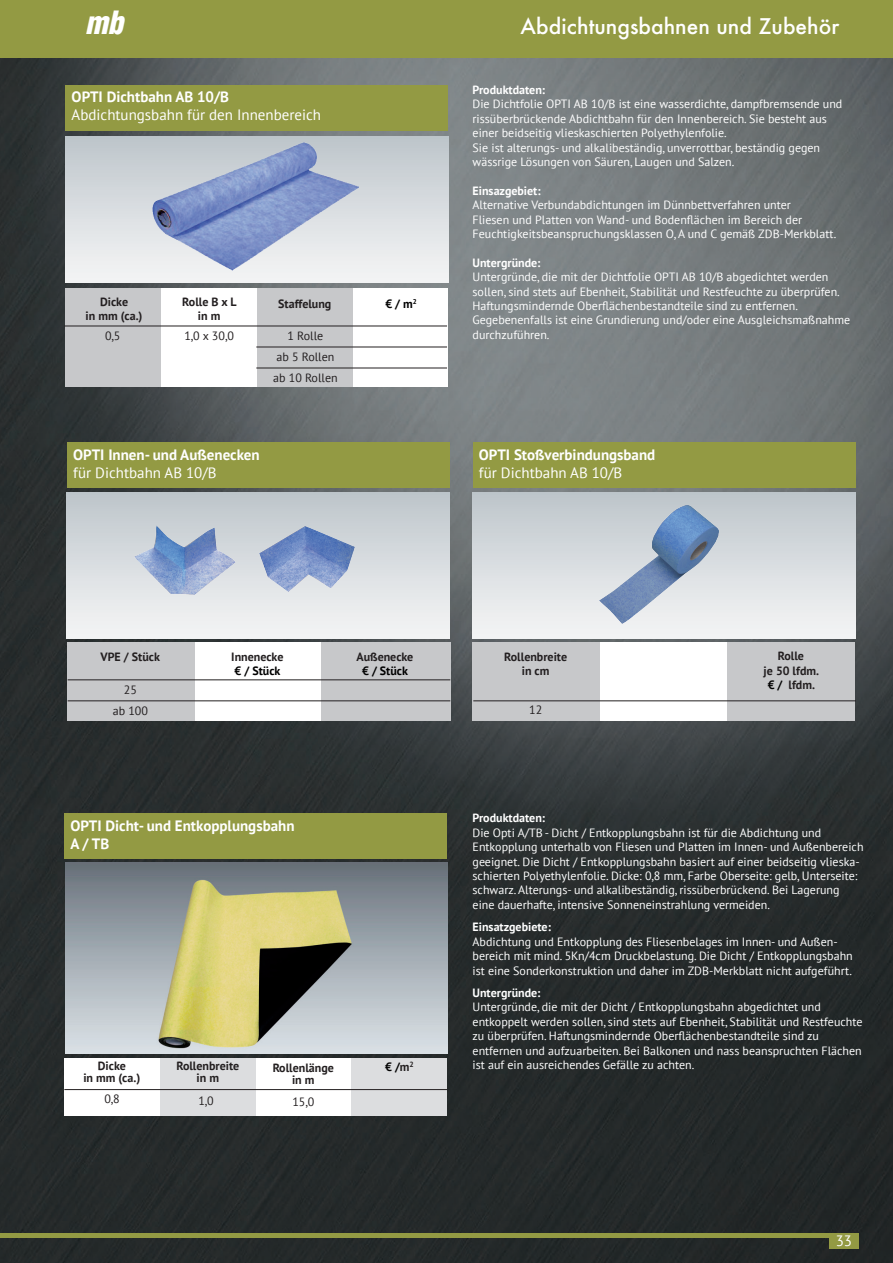
<style>
.page{position:relative;width:893px;height:1263px;background:#fff}
.page>*{position:absolute;margin:0;border:0;box-sizing:border-box;transform-origin:0 0}
.t1{font:italic 900 condensed 31.35px "Helvetica";color:#fff}
.t2{font:500 21px "Futura";color:#fff}
.t3{font:700 15px/18px "PT Sans";color:#fff}
.t4{font:15px "PT Sans";color:#fff}
.t5{font:12px/14.4px "PT Sans";color:#fff}
.t6{font:700 12px/14.4px "PT Sans";color:#231f20;text-align:center}
.t7{font:700 12px "PT Sans";color:#fff}
.t8{font:12px/21px "PT Sans";color:#231f20;text-align:center}
.t9{font:700 12px "PT Sans";color:#000}
.s1{color:#231f20}
.s2{color:#000}
</style>
<div class="page">
<img style="left:0;top:57px;width:893px;height:1206px">
<div style="left:0;top:0;width:893px;height:57px;background:#939a43"></div>
<div style="left:829px;top:1233px;width:29px;height:15px;background:#939a43"></div>
<div style="left:0;top:1233px;width:833px;height:5px;background:#939a43"></div>
<div style="left:66px;top:136px;width:382px;height:146px;background:linear-gradient(to bottom,#bdc5cb,#f5f5f6)"></div>
<div style="left:66px;top:85px;width:382px;height:46px;background:#939a43"></div>
<div style="left:353px;top:288px;width:95px;height:99px;background:#fff"></div>
<div style="left:66px;top:288px;width:95px;height:99px;background:#c7c8ca"></div>
<div style="left:161px;top:288px;width:96px;height:99px;background:#fff"></div>
<div style="left:257px;top:288px;width:96px;height:99px;background:#c7c8ca"></div>
<hr style="left:64px;top:326px;width:383px;height:1px;background:#231f20">
<hr style="left:256px;top:347px;width:191px;height:1px;background:#231f20">
<hr style="left:256px;top:368px;width:191px;height:1px;background:#231f20">
<img style="left:152px;top:142px;width:207px;height:129px">
<div style="left:67px;top:493px;width:383px;height:146px;background:linear-gradient(to bottom,#bec6cb,#f5f5f6)"></div>
<div style="left:67px;top:442px;width:383px;height:46px;background:#939a43"></div>
<div style="left:195px;top:642px;width:127px;height:79px;background:#fff"></div>
<div style="left:67px;top:642px;width:127px;height:79px;background:#c7c8ca"></div>
<div style="left:321px;top:642px;width:129px;height:79px;background:#c7c8ca"></div>
<hr style="left:68px;top:679px;width:382px;height:1px;background:#231f20">
<hr style="left:68px;top:700px;width:382px;height:1px;background:#231f20">
<img style="left:135px;top:525px;width:219px;height:69px">
<div style="left:473px;top:493px;width:382px;height:146px;background:linear-gradient(to bottom,#bec6cb,#f5f5f6)"></div>
<div style="left:473px;top:442px;width:383px;height:46px;background:#939a43"></div>
<div style="left:600px;top:642px;width:128px;height:79px;background:#fff"></div>
<div style="left:473px;top:642px;width:127px;height:79px;background:#c7c8ca"></div>
<div style="left:727px;top:642px;width:128px;height:79px;background:#c7c8ca"></div>
<hr style="left:473px;top:700px;width:383px;height:1px;background:#231f20">
<img style="left:600px;top:505px;width:118px;height:119px">
<img style="left:65px;top:862px;width:382px;height:191px">
<div style="left:255px;top:1058px;width:96px;height:58px;background:#fff"></div>
<div style="left:64px;top:1058px;width:96px;height:58px;background:#fff"></div>
<div style="left:351px;top:1058px;width:96px;height:58px;background:#dcdddf"></div>
<div style="left:160px;top:1058px;width:96px;height:58px;background:#dcdddf"></div>
<hr style="left:64px;top:1089px;width:383px;height:1px;background:#231f20">
<div style="left:64px;top:813px;width:383px;height:46px;background:#939a43"></div>
<h1 class="t1" style="left:85px;top:3px;width:40px">mb</h1>
<h2 class="t2" style="left:520px;top:12px;width:320px">Abdichtungsbahnen und Zubehör</h2>
<p class="t3" style="left:72px;top:88px;width:159px">OPTI Dichtbahn AB 10/B</p>
<p class="t4" style="left:72px;top:105px;width:251px">Abdichtungsbahn für den Innenbereich</p>
<p class="t6" style="left:100px;top:294px;width:30px">Dicke</p>
<p class="t9" style="left:385px;top:296px;width:33px">€ / m<sup>2</sup></p>
<p class="t6" style="left:86px;top:309px;width:58px">in mm (ca.)</p>
<p class="t6" style="left:182px;top:294px;width:56px">Rolle B x L in m</p>
<p class="t6" style="left:278px;top:296px;width:55px">Staffelung</p>
<p class="t8" style="left:184px;top:325px;width:51px">1,0 x 30,0</p>
<p class="t8" style="left:273px;top:325px;width:66px">1 Rolle<br>ab 5 Rollen ab 10 Rollen</p>
<p class="t8" style="left:105px;top:325px;width:17px">0,5</p>
<p class="t3" style="left:73px;top:445px;width:188px">OPTI Innen- und Außenecken</p>
<p class="t4" style="left:73px;top:463px;width:145px">für Dichtbahn AB 10/B</p>
<p class="t7" style="left:473px;top:82px;width:74px">Produktdaten:</p>
<p class="t5" style="left:473px;top:97px;width:371px">Die Dichtfolie OPTI AB 10/B ist eine wasserdichte, dampfbremsende und rissüberbrückende Abdichtbahn für den Innenbereich. Sie besteht aus einer beidseitig vlieskaschierten Polyethylenfolie.<br>Sie ist alterungs- und alkalibeständig, unverrottbar, beständig gegen wässrige Lösungen von Säuren, Laugen und Salzen.</p>
<p class="t7" style="left:473px;top:183px;width:70px">Einsazgebiet:</p>
<p class="t5" style="left:473px;top:198px;width:365px">Alternative Verbundabdichtungen im Dünnbettverfahren unter<br>Fliesen und Platten von Wand- und Bodenflächen im Bereich der<br>Feuchtigkeitsbeanspruchungsklassen O, A und C gemäß ZDB-Merkblatt.</p>
<p class="t7" style="left:473px;top:255px;width:69px">Untergründe:</p>
<p class="t5" style="left:473px;top:270px;width:379px">Untergründe, die mit der Dichtfolie OPTI AB 10/B abgedichtet werden sollen, sind stets auf Ebenheit, Stabilität und Restfeuchte zu überprüfen.<br>Haftungsmindernde Oberflächenbestandteile sind zu entfernen.<br>Gegebenenfalls ist eine Grundierung und/oder eine Ausgleichsmaßnahme durchzuführen.</p>
<p class="t3" style="left:479px;top:445px;width:178px">OPTI Stoßverbindungsband</p>
<p class="t4" style="left:479px;top:463px;width:145px">für Dichtbahn AB 10/B</p>
<p class="t6" style="left:100px;top:649px;width:61px">VPE / Stück</p>
<p class="t6" style="left:231px;top:649px;width:54px">Innenecke</p>
<p class="t9" style="left:235px;top:663px;width:47px">€ / Stück</p>
<p class="t8" style="left:113px;top:679px;width:37px">25<br>ab 100</p>
<p class="t3" style="left:70px;top:816px;width:226px">OPTI Dicht- und Entkopplungsbahn<br>A / TB</p>
<p class="t6" style="left:356px;top:649px;width:58px">Außenecke</p>
<p class="t9" style="left:362px;top:663px;width:47px">€ / Stück</p>
<p class="t6" style="left:83px;top:1060px;width:58px;line-height:12px">Dicke<br>in mm (ca.)</p>
<p class="t6" style="left:176px;top:1058px;width:64px">Rollenbreite</p>
<p class="t9" style="left:385px;top:1059px;width:30px">€ /<span class="s1">m</span><sup>2</sup></p>
<p class="t6" style="left:273px;top:1061px;width:63px;line-height:12px">Rollenlänge in m</p>
<p class="t6" style="left:197px;top:1070px;width:24px">in m</p>
<p class="t8" style="left:198px;top:1090px;width:17px">1,0</p>
<p class="t8" style="left:292px;top:1090px;width:23px">15,0</p>
<p class="t8" style="left:104px;top:1088px;width:17px">0,8</p>
<p class="t6" style="left:504px;top:649px;width:64px">Rollenbreite in cm</p>
<p class="t8" style="left:529px;top:699px;width:15px">12</p>
<p class="t6" style="left:764px;top:649px;width:57px">Rolle<br>je 50 lfdm. <span class="s2">€ /</span> lfdm.</p>
<p class="t7" style="left:473px;top:810px;width:74px">Produktdaten:</p>
<p class="t5" style="left:473px;top:825px;width:392px">Die Opti A/TB - Dicht / Entkopplungsbahn ist für die Abdichtung und Entkopplung unterhalb von Fliesen und Platten im Innen- und Außenbereich geeignet. Die Dicht / Entkopplungsbahn basiert auf einer beidseitig vlieska&shy;schierten Polyethylenfolie. Dicke: 0,8 mm, Farbe Oberseite: gelb, Unterseite: schwarz. Alterungs- und alkalibeständig, rissüberbrückend. Bei Lagerung eine dauerhafte, intensive Sonneneinstrahlung vermeiden.</p>
<p class="t7" style="left:473px;top:919px;width:80px">Einsatzgebiete:</p>
<p class="t5" style="left:473px;top:934px;width:382px">Abdichtung und Entkopplung des Fliesenbelages im Innen- und Außen&shy;bereich mit mind. 5Kn/4cm Druckbelastung. Die Dicht / Entkopplungsbahn ist eine Sonderkonstruktion und daher im ZDB-Merkblatt nicht aufgeführt.</p>
<p class="t7" style="left:473px;top:985px;width:69px">Untergründe:</p>
<p class="t5" style="left:473px;top:1000px;width:391px">Untergründe, die mit der Dicht / Entkopplungsbahn abgedichtet und entkoppelt werden sollen, sind stets auf Ebenheit, Stabilität und Restfeuchte zu überprüfen. Haftungsmindernde Oberflächenbestandteile sind zu entfernen und aufzuarbeiten. Bei Balkonen und nass beanspruchten Flächen ist auf ein ausreichendes Gefälle zu achten.</p>
<p class="t4" style="left:836px;top:1231px;width:18px">33</p>
</div>
